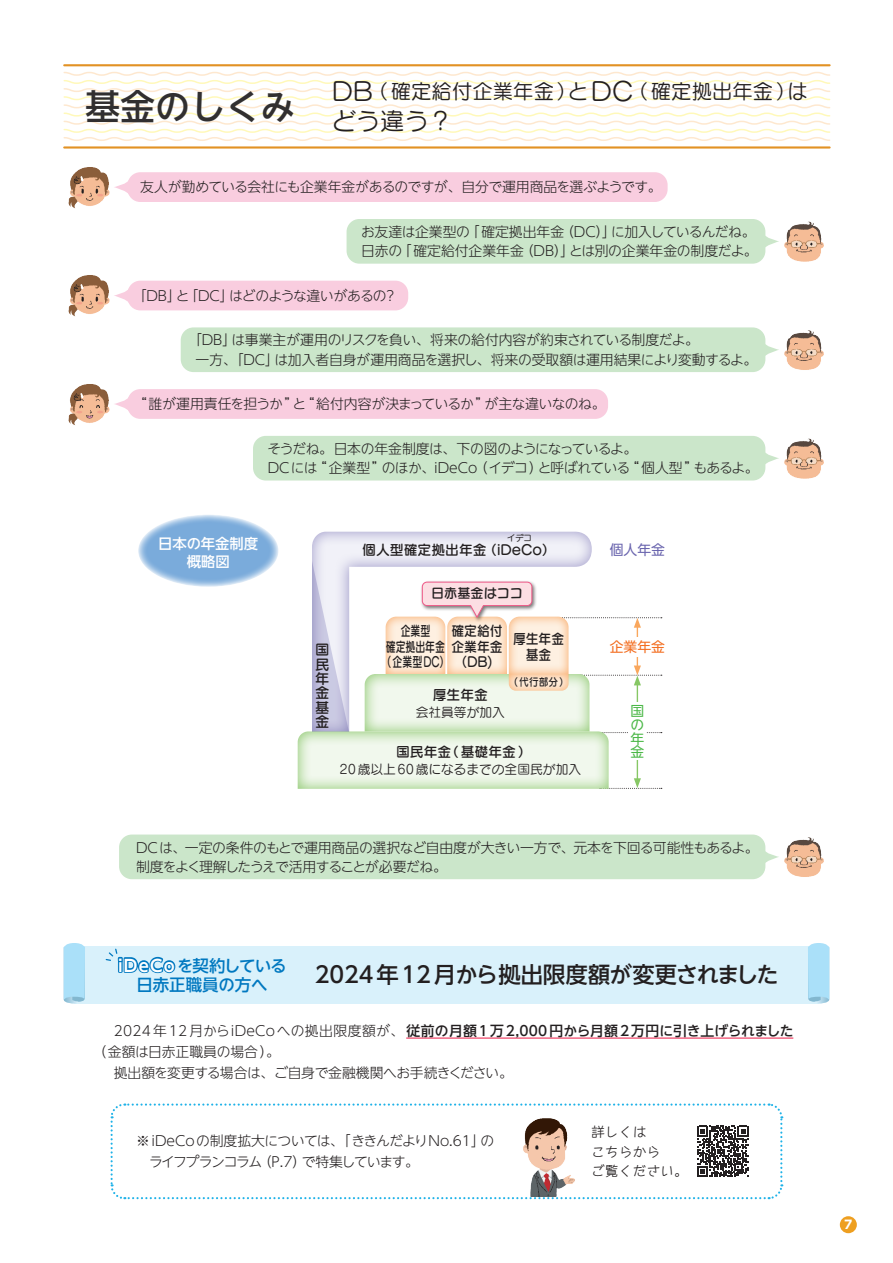
<style>
.page{position:relative;width:893px;height:1263px;background:#fff}
.page>*{position:absolute;margin:0;border:0;box-sizing:border-box;transform-origin:0 0}
.t1{font:500 35.1px "UD Shin Go NT Pro";color:#312f30}
.t2{font:24.3px "Seurat Pro N M";color:#231f20}
.NT_L_13_20{font:500 22.35px "UD Shin Go NT Pro";color:#231f20}
.t3{font:20.4px "Seurat Pro N M";color:#231f20}
.NT_L_13_20-2{font:500 16.5px "UD Shin Go NT Pro";letter-spacing:-.055em;color:#0078c0}
.NT_L_13_20-3{font:500 16.5px "UD Shin Go NT Pro";letter-spacing:-.01em;color:#0078c0}
.NT_L_13_20-4{font:500 14.4px "UD Shin Go NT Pro";color:#fff}
.t4{font:14.4px/14.4px "Seurat Pro N DB";color:#231f20;text-align:justify}
.NT_L_13_20-5{font:300 13.8px/21.3px "UD Shin Go NT Pro";letter-spacing:-.025em;color:#231f20}
.NT_L_13_20-6{font:300 13.8px "UD Shin Go NT Pro";color:#231f20}
.t5{font:13.8px "Seurat Pro N DB";color:#231f20}
.NT_L_13_20-7{font:300 13.8px "UD Shin Go NT Pro";letter-spacing:-.05em;color:#231f20}
.NT_L_13_20-8{font:300 13.8px "UD Shin Go NT Pro";letter-spacing:-.08em;color:#231f20}
.NT_L_13_20-9{font:300 13.8px "UD Shin Go NT Pro";letter-spacing:-.1em;color:#231f20}
.t6{font:13.8px "Seurat Pro N DB";color:#231f20;scale:.72 1}
.NT_L_13_20-10{font:13.8px "September N 3";color:#231f20}
.t7{font:13.8px "Seurat Pro N DB";color:#231f20;scale:.93 1}
.t8{font:13.8px "UD Shin Go NT Pro";color:#6a65ae}
.t9{font:13.8px "UD Shin Go NT Pro";color:#f36e21}
.t10{font:13.8px/13.8px "UD Shin Go NT Pro";color:#4cb848;text-align:justify}
.t11{font:13.2px "Seurat Capie Pro DB";color:#231f20}
.t12{font:12.75px "Seurat Pro N M";color:#231f20}
.t13{font:700 11.7px "UD Shin Go NT Pro";color:#fff}
.t14{font:10.8px "Seurat Pro N DB";color:#231f20;scale:.9 1}
.t15{font:8.25px "Seurat Pro N DB";color:#231f20}
.s1{font-size:25.5px}
.s2{font-family:"UD Shin Go NT Pro De";font-weight:700}
.s3{font-weight:500}
</style>
<div class="page">
<svg style="left:116px;top:180px;width:13px;height:15px"></svg>
<img style="left:69px;top:167px;width:47px;height:32px">
<img style="left:68px;top:199px;width:36px;height:10px">
<img style="left:784px;top:221px;width:40px;height:32px">
<img style="left:787px;top:253px;width:34px;height:9px">
<svg style="left:765px;top:233px;width:14px;height:17px"></svg>
<div style="left:128px;top:172px;width:540px;height:30px;background:#f9cddf;border-radius:13px"></div>
<div style="left:347px;top:219px;width:418px;height:45px;background:#cbe6ca;border-radius:13px"></div>
<svg style="left:116px;top:288px;width:13px;height:15px"></svg>
<img style="left:68px;top:275px;width:48px;height:33px">
<img style="left:68px;top:308px;width:35px;height:9px">
<img style="left:784px;top:330px;width:40px;height:31px">
<img style="left:787px;top:361px;width:34px;height:9px">
<svg style="left:765px;top:341px;width:14px;height:17px"></svg>
<div style="left:128px;top:281px;width:280px;height:29px;background:#f9cddf;border-radius:13px"></div>
<div style="left:181px;top:327px;width:584px;height:45px;background:#cbe6ca;border-radius:13px"></div>
<img style="left:68px;top:392px;width:42px;height:33px">
<img style="left:73px;top:384px;width:34px;height:8px">
<svg style="left:115px;top:396px;width:14px;height:16px"></svg>
<img style="left:784px;top:438px;width:40px;height:32px">
<img style="left:787px;top:470px;width:34px;height:9px">
<svg style="left:765px;top:450px;width:14px;height:17px"></svg>
<div style="left:128px;top:389px;width:480px;height:30px;background:#f9cddf;border-radius:13px"></div>
<div style="left:253px;top:436px;width:512px;height:44px;background:#cbe6ca;border-radius:13px"></div>
<img style="left:784px;top:837px;width:40px;height:31px">
<img style="left:787px;top:868px;width:34px;height:9px">
<svg style="left:765px;top:848px;width:14px;height:17px"></svg>
<div style="left:119px;top:834px;width:646px;height:45px;background:#cbe6ca;border-radius:13px"></div>
<div style="left:311px;top:529px;width:283px;height:206px;background:#908ac2;opacity:.7"></div>
<svg style="left:298px;top:561px;width:364px;height:228px"></svg>
<svg style="left:138px;top:514px;width:141px;height:73px;background:#8ab5df"></svg>
<hr style="left:64px;top:64px;width:766px;height:2px;background:#e29224">
<svg style="left:63px;top:71px;width:768px;height:70px"></svg>
<hr style="left:64px;top:146px;width:766px;height:3px;background:#e29224">
<hr style="left:406px;top:1038px;width:387px;height:1px;background:#ed1845">
<svg style="left:110px;top:1103px;width:674px;height:97px"></svg>
<div style="left:74px;top:946px;width:745px;height:57px;background:#d9f1fb"></div>
<svg style="left:808px;top:943px;width:21px;height:60px"></svg>
<svg style="left:64px;top:943px;width:21px;height:60px"></svg>
<svg style="left:105px;top:948px;width:13px;height:13px"></svg>
<div style="left:840px;top:1216px;width:17px;height:17px;background:#ee9f20;border-radius:50%"></div>
<p class="t1" style="left:85px;top:78px;width:212px">基金のしくみ</p>
<p class="t3" style="left:332px;top:78px;width:477px"><span class="s1">DB</span>（確定給付企業年金）と<span class="s1">DC</span>（確定拠出年金）は</p>
<p class="t2" style="left:332px;top:105px;width:123px">どう違う？</p>
<p class="NT_L_13_20-5" style="left:140px;top:176px;width:523px">友人が勤めている会社にも企業年金があるのですが、自分で運用商品を選ぶようです。</p>
<p class="NT_L_13_20-5" style="left:361px;top:221px;width:396px">お友達は企業型の「確定拠出年金（DC）」に加入しているんだね。</p>
<p class="NT_L_13_20-6" style="left:361px;top:240px;width:398px">日赤の「確定給付企業年金（DB）」とは別の企業年金の制度だよ。</p>
<p class="NT_L_13_20-5" style="left:133px;top:284px;width:266px">「DB」と「DC」はどのような違いがあるの？</p>
<p class="NT_L_13_20-5" style="left:188px;top:329px;width:512px">「DB」は事業主が運用のリスクを負い、将来の給付内容が約束されている制度だよ。</p>
<p class="NT_L_13_20-5" style="left:196px;top:348px;width:563px">一方、「DC」は加入者自身が運用商品を選択し、将来の受取額は運用結果により変動するよ。</p>
<p class="NT_L_13_20-5" style="left:133px;top:393px;width:474px">“ 誰が運用責任を担うか”と“ 給付内容が決まっているか”が主な違いなのね。</p>
<p class="NT_L_13_20-7" style="left:267px;top:437px;width:371px">そうだね。日本の年金制度は、下の図のようになっているよ。</p>
<p class="NT_L_13_20-5" style="left:268px;top:457px;width:492px">DCには“ 企業型 ”のほか、iDeCo（イデコ）と呼ばれている“ 個人型 ”もあるよ。</p>
<p class="NT_L_13_20-4" style="left:158px;top:532px;width:101px">日本の年金制度</p>
<p class="NT_L_13_20-4" style="left:187px;top:550px;width:45px">概略図</p>
<p class="t15" style="left:507px;top:533px;width:26px">イデコ</p>
<p class="t5" style="left:362px;top:540px;width:195px">個人型確定拠出年金（iDeCo）</p>
<p class="t4" style="left:315px;top:642px;width:15px">国民年金基金</p>
<p class="t11" style="left:431px;top:584px;width:94px">日赤基金はココ</p>
<p class="t6" style="left:401px;top:622px;width:43px">企業型</p>
<p class="t6" style="left:386px;top:637px;width:84px">確定拠出年金</p>
<p class="t6" style="left:382px;top:653px;width:156px">（企業型DC）（DB)</p>
<p class="t7" style="left:452px;top:622px;width:56px">確定給付</p>
<p class="t7" style="left:452px;top:637px;width:56px">企業年金</p>
<p class="t5" style="left:433px;top:685px;width:57px">厚生年金</p>
<p class="t12" style="left:416px;top:703px;width:91px">会社員等が加入</p>
<p class="t7" style="left:513px;top:630px;width:56px">厚生年金</p>
<p class="t7" style="left:526px;top:645px;width:29px">基金</p>
<p class="t14" style="left:508px;top:675px;width:69px">（代行部分）</p>
<p class="t5" style="left:396px;top:743px;width:137px">国民年金（基礎年金）</p>
<p class="t12" style="left:339px;top:761px;width:243px">20歳以上60歳になるまでの全国民が加入</p>
<p class="t8" style="left:610px;top:538px;width:57px">個人年金</p>
<p class="t9" style="left:610px;top:636px;width:57px">企業年金</p>
<p class="t10" style="left:630px;top:703px;width:15px">国の年金</p>
<p class="NT_L_13_20-5" style="left:136px;top:836px;width:624px">DCは、一定の条件のもとで運用商品の選択など自由度が大きい一方で、元本を下回る可能性もあるよ。</p>
<p class="NT_L_13_20-8" style="left:136px;top:855px;width:312px">制度をよく理解したうえで活用することが必要だね。</p>
<p class="NT_L_13_20-2" style="left:118px;top:952px;width:170px"><span class="s2">iDeCo</span>を契約している</p>
<p class="NT_L_13_20-3" style="left:136px;top:971px;width:133px">日赤正職員の方へ</p>
<p class="NT_L_13_20" style="left:315px;top:957px;width:466px">2024年12月から拠出限度額が変更されました</p>
<p class="NT_L_13_20-5" style="left:92px;top:1019px;width:703px;text-indent:21px">2024年12月からiDeCoへの拠出限度額が、<span class="s3">従前の月額1万2,000円から月額2万円に引き上げられました</span>（金額は日赤正職員の場合）。</p>
<p class="NT_L_13_20-5" style="left:114px;top:1062px;width:401px">拠出額を変更する場合は、ご自身で金融機関へお手続きください。</p>
<p class="NT_L_13_20-5" style="left:136px;top:1129px;width:360px">※iDeCoの制度拡大については、「ききんだよりNo.61」の</p>
<p class="NT_L_13_20-9" style="left:149px;top:1151px;width:271px">ライフプランコラム（P.7）で特集しています。</p>
<p class="NT_L_13_20-10" style="left:591px;top:1125px;width:57px">詳しくは</p>
<p class="NT_L_13_20-10" style="left:591px;top:1144px;width:71px">こちらから</p>
<p class="NT_L_13_20-10" style="left:591px;top:1163px;width:98px">ご覧ください。</p>
<p class="t13" style="left:844px;top:1215px;width:9px">7</p>
</div>
